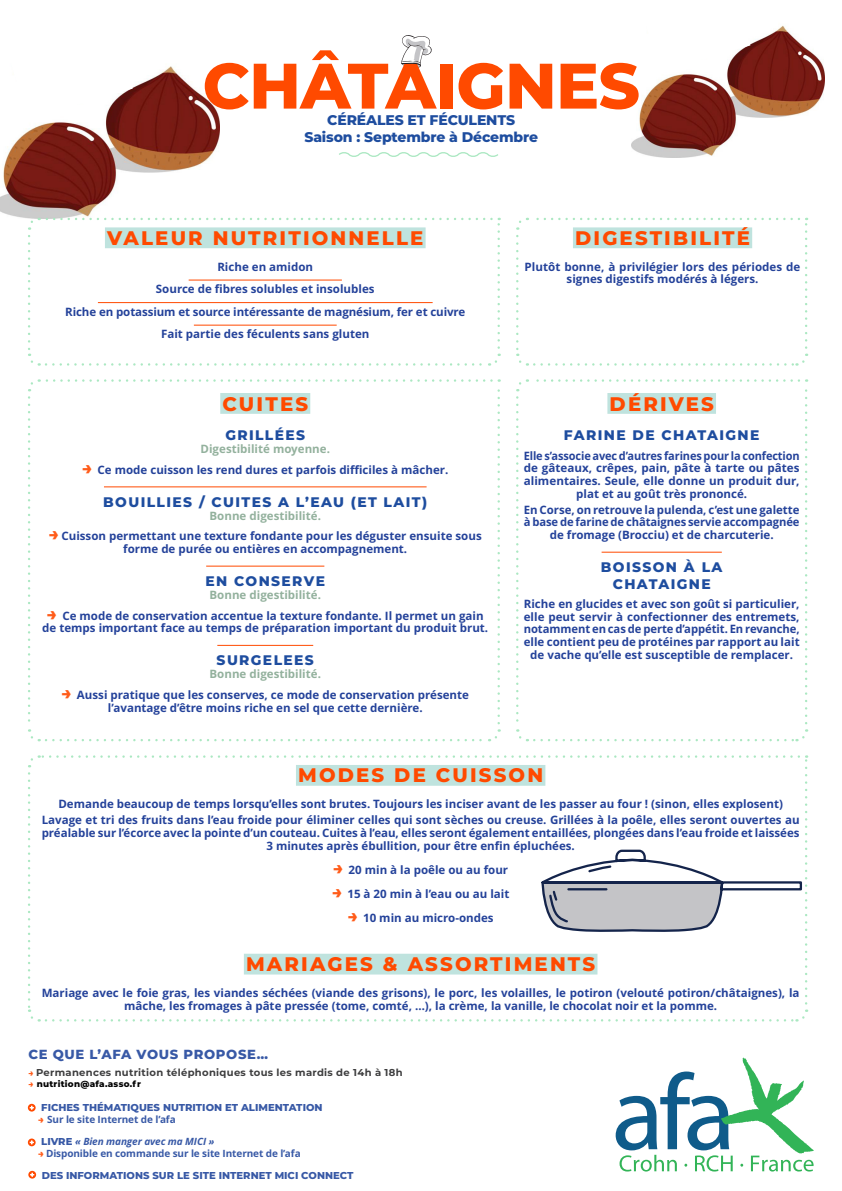
<style>
.page{position:relative;width:842px;height:1191px;background:#fff}
.page>*{position:absolute;margin:0;border:0;box-sizing:border-box;transform-origin:0 0}
.t1{font:800 64.1px "Montserrat";letter-spacing:-.01em;color:#ff4a00}
.t2{font:800 19.6px "Montserrat";letter-spacing:.11em;color:#ff4a00}
.t3{font:800 14px "Montserrat";letter-spacing:-.01em;color:#1e4d9f}
.t4{font:800 13.9px/16.6px "Montserrat";letter-spacing:.1em;color:#1e4d9f;text-align:center}
.t5{font:800 13.2px "Montserrat";letter-spacing:.05em;color:#3859a6}
.t6{font:700 11.6px/12.7px "Open Sans";color:#24429a;text-align:center}
.t7{font:700 11.6px/12.7px "Open Sans";color:#24429a;text-align:center;scale:.95 1}
.t8{font:700 11.6px "Open Sans";color:#93b19d}
.t9{font:800 10px "Montserrat";color:#3859a6}
.t10{font:700 10px "Open Sans";letter-spacing:-.01em;color:#3859a6}
.t11{font:700 10px "Montserrat";letter-spacing:.03em;color:#3e3e3f}
.t12{font:italic 700 10px "Open Sans";letter-spacing:-.01em;color:#3859a6}
.t13{font:800 8.8px "Montserrat";letter-spacing:.03em;color:#000}
.s1{font-family:"Montserrat";font-weight:800;font-size:17.3px;color:#ff5c1a}
.s2{font-weight:800;font-size:8.8px;color:#ff5c1a}
.s3{color:#ff5c1a}
.s4{font-family:"Montserrat";font-weight:800;color:#ff5c1a}
.s5{font-family:"Montserrat";font-weight:800;font-style:normal}
</style>
<div class="page">
<img style="left:0;top:66px;width:219px;height:152px">
<svg style="left:5px;top:66px;width:128px;height:54px"></svg>
<img style="left:631px;top:25px;width:194px;height:132px">
<svg style="left:640px;top:25px;width:110px;height:47px"></svg>
<div style="left:220px;top:393px;width:90px;height:21px;background:#bfe3de"></div>
<hr style="left:104px;top:486px;width:323px;height:1px;background:#ff4a00">
<hr style="left:206px;top:566px;width:118px;height:1px;background:#ff4a00">
<hr style="left:217px;top:645px;width:96px;height:1px;background:#ff4a00">
<svg style="left:28px;top:1103px;width:8px;height:8px"></svg>
<svg style="left:29px;top:1105px;width:5px;height:5px"></svg>
<svg style="left:28px;top:1138px;width:8px;height:8px"></svg>
<svg style="left:29px;top:1140px;width:5px;height:4px"></svg>
<svg style="left:616px;top:1057px;width:198px;height:114px"></svg>
<svg style="left:28px;top:1170px;width:8px;height:8px"></svg>
<svg style="left:30px;top:1172px;width:5px;height:5px"></svg>
<svg style="left:339px;top:152px;width:159px;height:5px"></svg>
<svg style="left:401px;top:35px;width:31px;height:33px"></svg>
<svg style="left:27px;top:218px;width:474px;height:148px"></svg>
<svg style="left:28px;top:379px;width:463px;height:12px"></svg>
<svg style="left:28px;top:397px;width:12px;height:345px"></svg>
<svg style="left:46px;top:729px;width:455px;height:12px"></svg>
<svg style="left:497px;top:379px;width:3px;height:344px"></svg>
<svg style="left:516px;top:218px;width:292px;height:148px"></svg>
<svg style="left:516px;top:379px;width:283px;height:12px"></svg>
<svg style="left:516px;top:397px;width:12px;height:345px"></svg>
<svg style="left:534px;top:729px;width:274px;height:12px"></svg>
<svg style="left:805px;top:379px;width:2px;height:344px"></svg>
<div style="left:573px;top:227px;width:179px;height:21px;background:#bfe3de"></div>
<div style="left:607px;top:393px;width:109px;height:21px;background:#bfe3de"></div>
<hr style="left:602px;top:552px;width:120px;height:1px;background:#ff4a00">
<svg style="left:28px;top:755px;width:780px;height:267px"></svg>
<p class="t1" style="left:203px;top:39px;width:439px">CHÂTAIGNES</p>
<p class="t3" style="left:327px;top:110px;width:189px">CÉRÉALES ET FÉCULENTS</p>
<p class="t3" style="left:304px;top:127px;width:235px">Saison : Septembre à Décembre</p>
<p class="t2" style="left:107px;top:224px;width:318px">VALEUR NUTRITIONNELLE</p>
<p class="t6" style="left:217px;top:260px;width:97px">Riche en amidon</p>
<p class="t6" style="left:156px;top:282px;width:220px">Source de fibres solubles et insolubles</p>
<p class="t6" style="left:65px;top:305px;width:402px">Riche en potassium et source intéressante de magnésium, fer et cuivre</p>
<p class="t6" style="left:161px;top:327px;width:210px">Fait partie des féculents sans gluten</p>
<p class="t2" style="left:222px;top:389px;width:87px">CUITES</p>
<p class="t4" style="left:225px;top:426px;width:81px">GRILLÉES</p>
<p class="t8" style="left:201px;top:440px;width:131px">Digestibilité moyenne.</p>
<p class="t6" style="left:82px;top:463px;width:368px"><span class="s1">→</span> Ce mode cuisson les rend dures et parfois difficiles à mâcher.</p>
<p class="t4" style="left:103px;top:493px;width:325px">BOUILLIES / CUITES A L’EAU (ET LAIT)</p>
<p class="t8" style="left:210px;top:507px;width:113px">Bonne digestibilité.</p>
<p class="t6" style="left:49px;top:529px;width:435px"><span class="s1">→</span> Cuisson permettant une texture fondante pour les déguster ensuite sous forme de purée ou entières en accompagnement.</p>
<p class="t4" style="left:205px;top:572px;width:121px">EN CONSERVE</p>
<p class="t8" style="left:210px;top:586px;width:113px">Bonne digestibilité.</p>
<p class="t6" style="left:42px;top:609px;width:447px"><span class="s1">→</span> Ce mode de conservation accentue la texture fondante. Il permet un gain de temps important face au temps de préparation important du produit brut.</p>
<p class="t4" style="left:217px;top:651px;width:99px">SURGELEES</p>
<p class="t8" style="left:210px;top:665px;width:113px">Bonne digestibilité.</p>
<p class="t6" style="left:62px;top:688px;width:409px"><span class="s1">→</span> Aussi pratique que les conserves, ce mode de conservation présente l’avantage d’être moins riche en sel que cette dernière.</p>
<p class="t2" style="left:575px;top:224px;width:176px">DIGESTIBILITÉ</p>
<p class="t6" style="left:525px;top:260px;width:277px">Plutôt bonne, à privilégier lors des périodes de signes digestifs modérés à légers.</p>
<p class="t2" style="left:610px;top:389px;width:106px">DÉRIVES</p>
<p class="t4" style="left:564px;top:426px;width:197px">FARINE DE CHATAIGNE</p>
<p class="t7" style="left:524px;top:449px;width:292px">Elle s’associe avec d’autres farines pour la confection de gâteaux, crêpes, pain, pâte à tarte ou pâtes alimentaires. Seule, elle donne un produit dur, plat et au goût très prononcé.</p>
<p class="t6" style="left:524px;top:503px;width:277px">En Corse, on retrouve la pulenda, c’est une galette à base de farine de châtaignes servie accompagnée de fromage (Brocciu) et de charcuterie.</p>
<p class="t4" style="left:601px;top:558px;width:123px">BOISSON À LA<br>CHATAIGNE</p>
<p class="t6" style="left:524px;top:597px;width:277px">Riche en glucides et avec son goût si particulier, elle peut servir à confectionner des entremets, notamment en cas de perte d’appétit. En revanche, elle contient peu de protéines par rapport au lait de vache qu’elle est susceptible de remplacer.</p>
<p class="t2" style="left:298px;top:761px;width:247px">MODES DE CUISSON</p>
<p class="t6" style="left:58px;top:797px;width:726px">Demande beaucoup de temps lorsqu’elles sont brutes. Toujours les inciser avant de les passer au four ! (sinon, elles explosent)</p>
<p class="t6" style="left:42px;top:813px;width:759px">Lavage et tri des fruits dans l’eau froide pour éliminer celles qui sont sèches ou creuse. Grillées à la poêle, elles seront ouvertes au préalable sur l’écorce avec la pointe d’un couteau. Cuites à l’eau, elles seront également entaillées, plongées dans l’eau froide et laissées<br>3 minutes après ébullition, pour être enfin épluchées.</p>
<p class="t6" style="left:333px;top:863px;width:176px"><span class="s1">→</span> 20 min à la poêle ou au four</p>
<p class="t6" style="left:332px;top:887px;width:179px"><span class="s1">→</span> 15 à 20 min à l’eau ou au lait</p>
<p class="t6" style="left:348px;top:911px;width:147px"><span class="s1">→</span> 10 min au micro-ondes</p>
<p class="t2" style="left:246px;top:950px;width:351px">MARIAGES &amp; ASSORTIMENTS</p>
<p class="t6" style="left:42px;top:986px;width:759px">Mariage avec le foie gras, les viandes séchées (viande des grisons), le porc, les volailles, le potiron (velouté potiron/châtaignes), la mâche, les fromages à pâte pressée (tome, comté, …), la crème, la vanille, le chocolat noir et la pomme.</p>
<p class="t5" style="left:28px;top:1044px;width:241px">CE QUE L’AFA VOUS PROPOSE…</p>
<p class="t11" style="left:28px;top:1065px;width:376px"><span class="s2">→</span> Permanences nutrition téléphoniques tous les mardis de 14h à 18h</p>
<p class="t13" style="left:28px;top:1077px;width:114px"><span class="s3">→</span> nutrition@afa.asso.fr</p>
<p class="t9" style="left:41px;top:1100px;width:283px">FICHES THÉMATIQUES NUTRITION ET ALIMENTATION</p>
<p class="t10" style="left:38px;top:1112px;width:139px"><span class="s4">→</span> Sur le site Internet de l’afa</p>
<p class="t12" style="left:41px;top:1134px;width:174px"><span class="s5">LIVRE</span> « Bien manger avec ma MICI »</p>
<p class="t10" style="left:38px;top:1146px;width:264px"><span class="s4">→</span> Disponible en commande sur le site Internet de l’afa</p>
<p class="t9" style="left:42px;top:1168px;width:313px">DES INFORMATIONS SUR LE SITE INTERNET MICI CONNECT</p>
</div>
